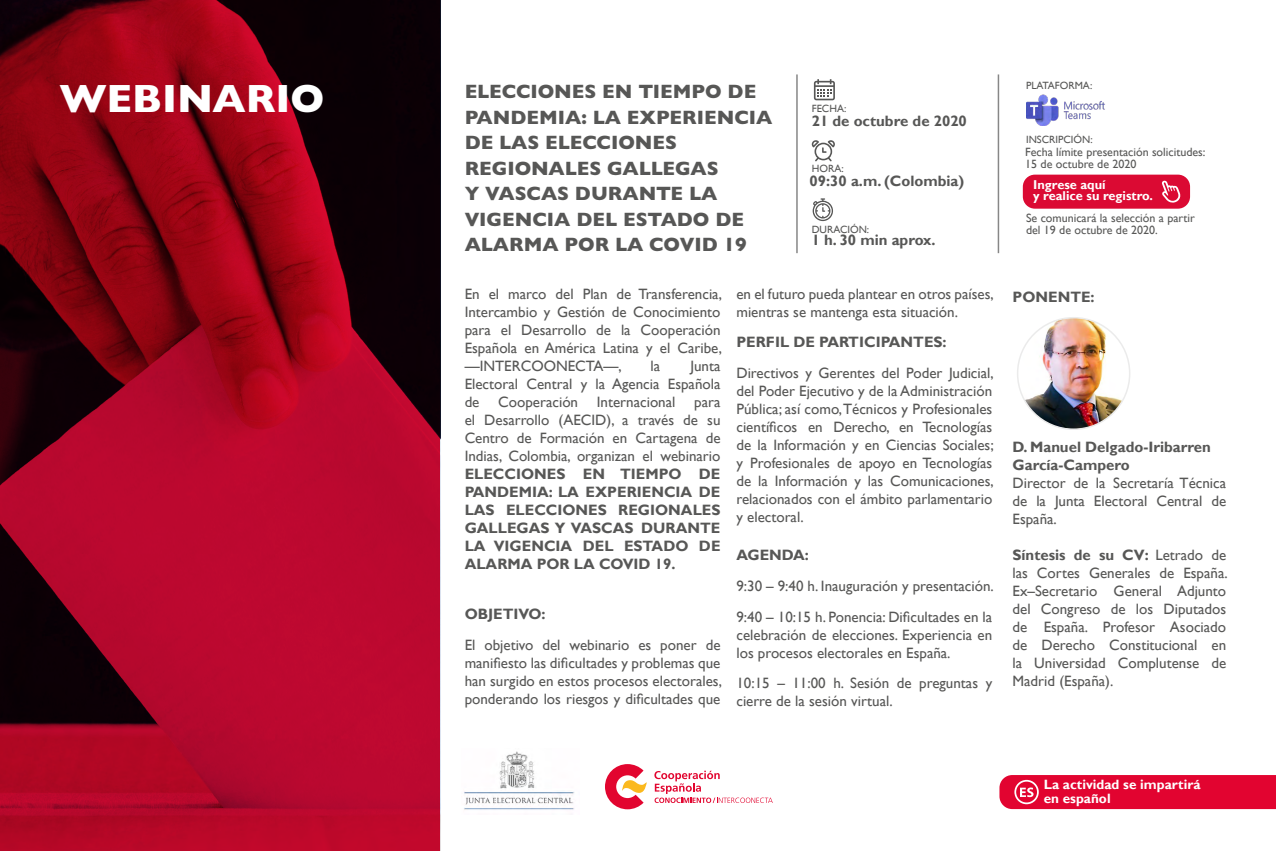
<style>
.page{position:relative;width:1276px;height:851px;background:#fff}
.page>*{position:absolute;margin:0;border:0;box-sizing:border-box;transform-origin:0 0}
.t1{font:800 39.75px "Gill Sans";color:#fff}
.t2{font:800 19.5px/25.5px "Gill Sans";color:#575756}
.t3{font:15px/18px "Gill Sans";color:#575756;text-align:justify}
.t4{font:700 15px/18px "Gill Sans";color:#575756;text-align:justify}
.t5{font:700 13.5px/13.5px "Gill Sans";color:#fff}
.t6{font:700 12.75px/11.4px "Gill Sans";color:#fff}
.t7{font:12px/12px "Gill Sans";color:#575756}
.t8{font:10.5px "Gill Sans";color:#575756}
.s1{font-weight:700}
</style>
<div class="page">
<svg style="left:0;top:0;width:440px;height:850px;background:#88051d"></svg>
<hr style="left:796px;top:74px;width:1px;height:179px;background:#878787">
<hr style="left:997px;top:74px;width:2px;height:179px;background:#878787">
<img style="left:1017px;top:317px;width:112px;height:112px;border-radius:56px">
<div style="left:1017px;top:317px;width:113px;height:113px;border:2px solid #ebebeb;border-radius:50%"></div>
<img style="left:1026px;top:95px;width:79px;height:30px">
<svg style="left:812px;top:140px;width:23px;height:21px"></svg>
<svg style="left:812px;top:198px;width:21px;height:23px"></svg>
<svg style="left:814px;top:79px;width:21px;height:21px"></svg>
<svg style="left:654px;top:770px;width:119px;height:32px"></svg>
<svg style="left:605px;top:764px;width:41px;height:45px"></svg>
<img style="left:464px;top:751px;width:111px;height:59px">
<div style="left:1023px;top:175px;width:167px;height:34px;background:#db0a33;border-radius:12px"></div>
<svg style="left:1162px;top:180px;width:18px;height:23px"></svg>
<svg style="left:999px;top:775px;width:277px;height:34px;background:#e20b36"></svg>
<h1 class="t1" style="left:59px;top:75px;width:266px">WEBINARIO</h1>
<h2 class="t2" style="left:465px;top:79px;width:309px">ELECCIONES EN TIEMPO DE<br>PANDEMIA: LA EXPERIENCIA<br>DE LAS ELECCIONES<br>REGIONALES GALLEGAS<br>Y VASCAS DURANTE LA<br>VIGENCIA DEL ESTADO DE<br>ALARMA POR LA COVID 19</h2>
<p class="t8" style="left:812px;top:102px;width:36px">FECHA:</p>
<p class="t4" style="left:812px;top:112px;width:157px">21 de octubre de 2020</p>
<p class="t8" style="left:812px;top:162px;width:33px">HORA:</p>
<p class="t4" style="left:809px;top:173px;width:156px">09:30 a.m. (Colombia)</p>
<p class="t8" style="left:812px;top:223px;width:59px">DURACIÓN:</p>
<p class="t4" style="left:812px;top:231px;width:125px">1 h. 30 min aprox.</p>
<p class="t3" style="left:465px;top:285px;width:259px">En el marco del Plan de Transferencia, Intercambio y Gestión de Conocimiento para el Desarrollo de la Cooperación Española en América Latina y el Caribe, —INTERCOONECTA—,</p>
<p class="t3" style="left:465px;top:357px;width:257px;text-indent:226px">Junta Electoral Central y la Agencia Española de</p>
<p class="t3" style="left:650px;top:357px;width:11px">la</p>
<p class="t3" style="left:498px;top:393px;width:179px">Cooperación Internacional</p>
<p class="t3" style="left:465px;top:393px;width:257px;text-indent:230px">para el Desarrollo (AECID), a través de su Centro de Formación en Cartagena de Indias, Colombia, organizan el webinario</p>
<p class="t4" style="left:465px;top:465px;width:257px">ELECCIONES EN TIEMPO DE PANDEMIA: LA EXPERIENCIA DE LAS ELECCIONES REGIONALES GALLEGAS Y VASCAS DURANTE LA VIGENCIA DEL ESTADO DE ALARMA POR LA COVID 19.</p>
<p class="t4" style="left:465px;top:605px;width:82px">OBJETIVO:</p>
<p class="t3" style="left:465px;top:636px;width:259px">El objetivo del webinario es poner de manifiesto las dificultades y problemas que han surgido en estos procesos electorales, ponderando los riesgos y dificultades que</p>
<p class="t3" style="left:736px;top:285px;width:259px">en el futuro pueda plantear en otros países, mientras se mantenga esta situación.</p>
<p class="t4" style="left:736px;top:334px;width:212px">PERFIL DE PARTICIPANTES:</p>
<p class="t3" style="left:736px;top:364px;width:259px">Directivos y Gerentes del Poder Judicial, del Poder Ejecutivo y de la Administración Pública; así como, Técnicos y Profesionales científicos en Derecho, en Tecnologías de la Información y en Ciencias Sociales; y Profesionales de apoyo en Tecnologías de la Información y las Comunicaciones, relacionados con el ámbito parlamentario y electoral.</p>
<p class="t4" style="left:736px;top:546px;width:74px">AGENDA:</p>
<p class="t3" style="left:736px;top:570px;width:259px;line-height:30.8px">9:30 – 9:40 h. Inauguración y presentación.<br>9:40 – 10:15 h. Ponencia: Dificultades en la</p>
<p class="t3" style="left:736px;top:625px;width:257px">celebración de elecciones. Experiencia en los procesos electorales en España.</p>
<p class="t3" style="left:736px;top:674px;width:257px">10:15 – 11:00 h. Sesión de preguntas y cierre de la sesión virtual.</p>
<p class="t8" style="left:1026px;top:79px;width:68px">PLATAFORMA:</p>
<p class="t8" style="left:1026px;top:133px;width:68px">INSCRIPCIÓN:</p>
<p class="t7" style="left:1025px;top:146px;width:182px">Fecha límite presentación solicitudes:<br>15 de octubre de 2020</p>
<p class="t6" style="left:1033px;top:179px;width:121px">Ingrese aquí<br>y realice su registro.</p>
<p class="t7" style="left:1026px;top:212px;width:170px">Se comunicará la selección a partir del 19 de octubre de 2020.</p>
<p class="t4" style="left:1012px;top:288px;width:84px">PONENTE:</p>
<p class="t4" style="left:1012px;top:438px;width:200px">D. Manuel Delgado-Iribarren<br>García-Campero</p>
<p class="t3" style="left:1012px;top:474px;width:215px">Director de la Secretaría Técnica de la Junta Electoral Central de España.</p>
<p class="t3" style="left:1012px;top:546px;width:217px"><span class="s1">Síntesis de su CV:</span> Letrado de las Cortes Generales de España.<br>Ex–Secretario General Adjunto del Congreso de los Diputados de España. Profesor Asociado de Derecho Constitucional en la Universidad Complutense de Madrid (España).</p>
<p class="t5" style="left:1043px;top:778px;width:158px">La actividad se impartirá en español</p>
</div>
